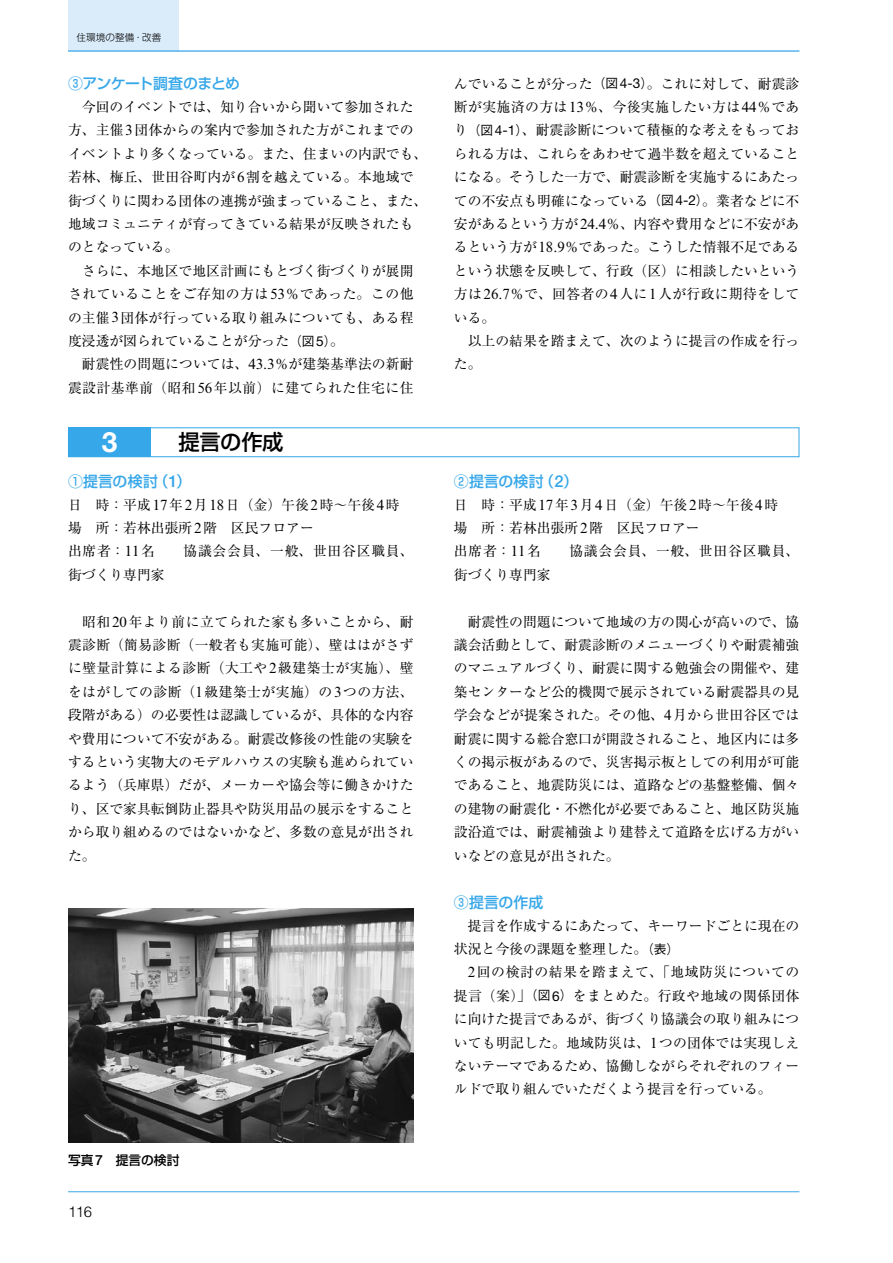
<style>
.page{position:relative;width:893px;height:1263px;background:#fff}
.page>*{position:absolute;margin:0;border:0;box-sizing:border-box;transform-origin:0 0}
.t1{font:700 28.05px "Helvetica Neue LT Std";color:#fff}
.t2{font:500 21.3px "Shin Go Pro";letter-spacing:-.015em;color:#000}
.本文見出し2{font:500 14.85px "Shin Go Pro";letter-spacing:-.005em;color:#36a7e9}
.本文見出し2-2{font:500 14.85px "Shin Go Pro";letter-spacing:-.04em;color:#36a7e9}
.t3{font:300 14.85px "Helvetica LT Std";color:#000}
.t4{font:13.8px/23.4px "Ryumin Pro";color:#000;text-align:justify}
.t5{font:13.8px/23.4px "Ryumin Pro";letter-spacing:.055em;color:#000}
.t6{font:500 12.75px "Shin Go Pro";color:#000}
.t7{font:300 9.6px "Shin Go Pro";letter-spacing:.005em;color:#000}
.s1{font-family:"Times New Roman MT Std";font-size:14.85px}
.s2{font-family:"Gothic BBB Pro";font-weight:500;font-size:12.75px}
.s3{font-family:"Helvetica Neue LT Std";font-size:13.65px}
.s4{font-family:"Helvetica Neue LT Std";font-size:16.35px}
.s5{font-family:"Helvetica Neue LT Std";font-size:14.1px}
</style>
<div class="page">
<div style="left:68px;top:0;width:111px;height:51px;background:#daebfa"></div>
<hr style="left:68px;top:50px;width:731px;height:2px;background:#36a7e9">
<hr style="left:68px;top:1191px;width:731px;height:1px;background:#36a7e9">
<div style="left:68px;top:427px;width:731px;height:30px;border:1px solid #36a7e9"></div>
<div style="left:68px;top:427px;width:83px;height:30px;background:#36a7e9"></div>
<img style="left:68px;top:909px;width:346px;height:234px">
<p class="t7" style="left:77px;top:30px;width:86px">住環境の整備・改善</p>
<p class="本文見出し2-2" style="left:68px;top:71px;width:174px">③アンケート調査のまとめ</p>
<p class="t4" style="left:68px;top:94px;width:361px;text-align:left">　今回のイベントでは、知り合いから聞いて参加された方、主催<span class="s1">3</span>団体からの案内で参加された方がこれまでのイベントより多くなっている。また、住まいの内訳でも、若林、梅丘、世田谷町内が<span class="s1">6</span>割を越えている。本地域で街づくりに関わる団体の連携が強まっていること、また、地域コミュニティが育ってきている結果が反映されたものとなっている。</p>
<p class="t4" style="left:68px;top:258px;width:347px;text-indent:14px">さらに、本地区で地区計画にもとづく街づくりが展開されていることをご存知の方は<span class="s1">53</span>％であった。この他の主催<span class="s1">3</span>団体が行っている取り組みについても、ある程度浸透が図られていることが分った<span class="s2">（図</span><span class="s3">5</span><span class="s2">）</span>。</p>
<p class="t4" style="left:68px;top:352px;width:347px">　耐震性の問題については、<span class="s1">43.3</span>％が建築基準法の新耐震設計基準前（昭和<span class="s1">56</span>年以前）に建てられた住宅に住</p>
<p class="t1" style="left:102px;top:425px;width:17px">3</p>
<p class="t2" style="left:179px;top:425px;width:106px">提言の作成</p>
<p class="本文見出し2" style="left:68px;top:469px;width:124px">①提言の検討（<span class="s4">1</span>）</p>
<p class="t4" style="left:68px;top:492px;width:333px">日　時：平成<span class="s1">17</span>年<span class="s1">2</span>月<span class="s1">18</span>日（金）午後<span class="s1">2</span>時～午後<span class="s1">4</span>時</p>
<p class="t4" style="left:68px;top:515px;width:247px">場　所：若林出張所<span class="s1">2</span>階　区民フロアー</p>
<p class="t5" style="left:68px;top:539px;width:347px">出席者：<span class="s1">11</span>名　　協議会会員、一般、世田谷区職員、街づくり専門家</p>
<p class="t4" style="left:68px;top:609px;width:347px">　昭和<span class="s1">20</span>年より前に立てられた家も多いことから、耐震診断（簡易診断（一般者も実施可能）、壁ははがさずに壁量計算による診断（大工や<span class="s1">2</span>級建築士が実施）、壁をはがしての診断（<span class="s1">1</span>級建築士が実施）の<span class="s1">3</span>つの方法、段階がある）の必要性は認識しているが、具体的な内容や費用について不安がある。耐震改修後の性能の実験をするという実物大のモデルハウスの実験も進められているよう（兵庫県）だが、メーカーや協会等に働きかけたり、区で家具転倒防止器具や防災用品の展示をすることから取り組めるのではないかなど、多数の意見が出された。</p>
<p class="t6" style="left:68px;top:1149px;width:113px">写真<span class="s5">7</span>　提言の検討</p>
<p class="t3" style="left:68px;top:1202px;width:26px">116</p>
<p class="t4" style="left:454px;top:71px;width:347px">んでいることが分った<span class="s2">（図</span><span class="s3">4-3</span><span class="s2">）</span>。これに対して、耐震診断が実施済の方は<span class="s1">13</span>％、今後実施したい方は<span class="s1">44</span>％であり<span class="s2">（図</span><span class="s3">4-1</span><span class="s2">）</span>、耐震診断について積極的な考えをもっておられる方は、これらをあわせて過半数を超えていることになる。そうした一方で、耐震診断を実施するにあたっての不安点も明確になっている<span class="s2">（図</span><span class="s3">4-2</span><span class="s2">）</span>。業者などに不安があるという方が<span class="s1">24.4</span>％、内容や費用などに不安があるという方が<span class="s1">18.9</span>％であった。こうした情報不足であるという状態を反映して、行政（区）に相談したいという方は<span class="s1">26.7</span>％で、回答者の<span class="s1">4</span>人に<span class="s1">1</span>人が行政に期待をしている。</p>
<p class="t4" style="left:454px;top:328px;width:347px">　以上の結果を踏まえて、次のように提言の作成を行った。</p>
<p class="本文見出し2" style="left:454px;top:469px;width:126px">②提言の検討（<span class="s4">2</span>）</p>
<p class="t4" style="left:454px;top:492px;width:326px">日　時：平成<span class="s1">17</span>年<span class="s1">3</span>月<span class="s1">4</span>日（金）午後<span class="s1">2</span>時～午後<span class="s1">4</span>時</p>
<p class="t4" style="left:454px;top:515px;width:247px">場　所：若林出張所<span class="s1">2</span>階　区民フロアー</p>
<p class="t5" style="left:454px;top:539px;width:347px">出席者：<span class="s1">11</span>名　　協議会会員、一般、世田谷区職員、街づくり専門家</p>
<p class="t4" style="left:454px;top:609px;width:347px">　耐震性の問題について地域の方の関心が高いので、協議会活動として、耐震診断のメニューづくりや耐震補強のマニュアルづくり、耐震に関する勉強会の開催や、建築センターなど公的機関で展示されている耐震器具の見学会などが提案された。その他、<span class="s1">4</span>月から世田谷区では耐震に関する総合窓口が開設されること、地区内には多くの掲示板があるので、災害掲示板としての利用が可能であること、地震防災には、道路などの基盤整備、個々の建物の耐震化・不燃化が必要であること、地区防災施設沿道では、耐震補強より建替えて道路を広げる方がいいなどの意見が出された。</p>
<p class="本文見出し2" style="left:454px;top:890px;width:91px">③提言の作成</p>
<p class="t4" style="left:454px;top:913px;width:347px">　提言を作成するにあたって、キーワードごとに現在の状況と今後の課題を整理した。<span class="s2">（表）</span></p>
<p class="t4" style="left:454px;top:960px;width:347px;text-indent:14px"><span class="s1">2</span>回の検討の結果を踏まえて、「地域防災についての提言（案）」<span class="s2">（図</span><span class="s3">6</span><span class="s2">）</span>をまとめた。行政や地域の関係団体に向けた提言であるが、街づくり協議会の取り組みについても明記した。地域防災は、<span class="s1">1</span>つの団体では実現しえないテーマであるため、協働しながらそれぞれのフィールドで取り組んでいただくよう提言を行っている。</p>
</div>
